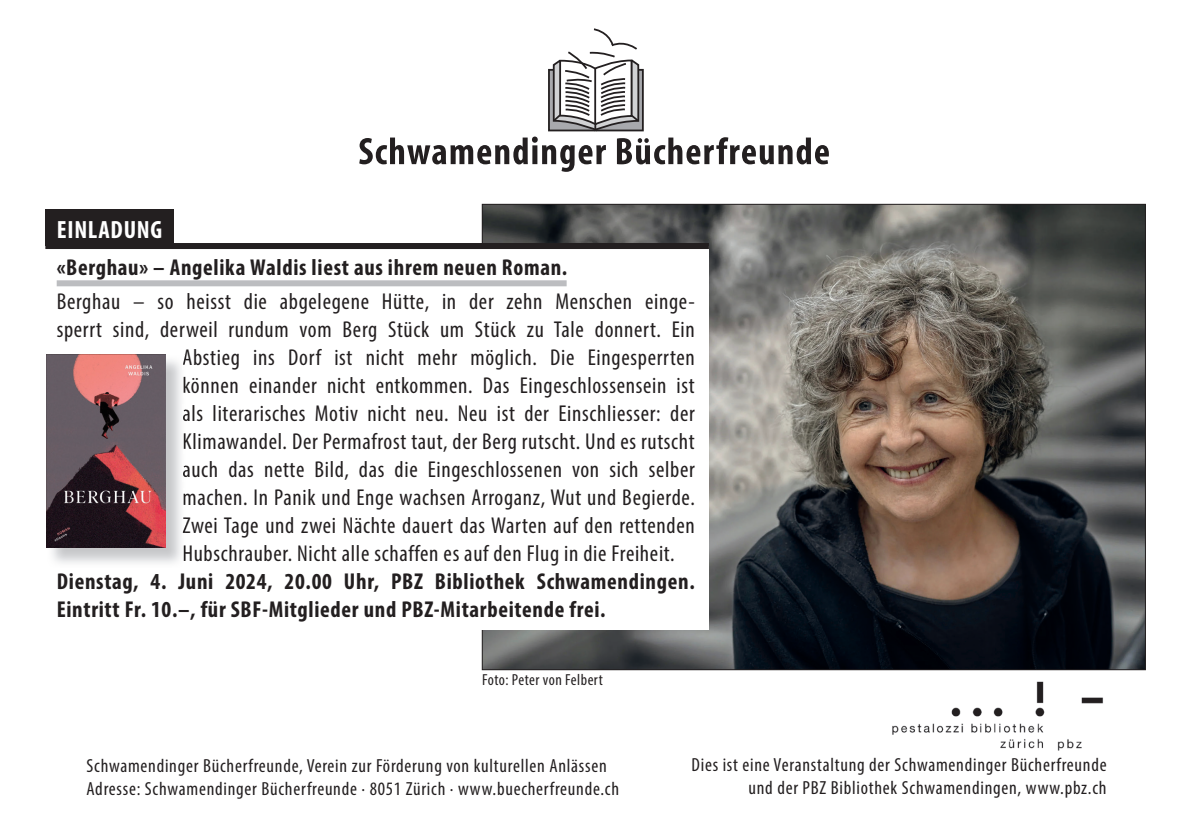
<style>
.page{position:relative;width:1191px;height:840px;background:#fff}
.page>*{position:absolute;margin:0;border:0;box-sizing:border-box;transform-origin:0 0}
.t1{font:700 condensed 25px "Myriad Pro";letter-spacing:.03em;color:#fff}
.t2{font:condensed 23px "Myriad Pro";letter-spacing:.03em;color:#231f20}
.t3{font:700 condensed 23px/28px "Myriad Pro";letter-spacing:.03em;color:#231f20}
.t4{font:condensed 19px/22.8px "Myriad Pro";letter-spacing:.04em;color:#231f20}
.t5{font:condensed 16px "Myriad Pro";letter-spacing:.03em;color:#231f20}
</style>
<div class="page">
<img style="left:484px;top:206px;width:659px;height:461px">
<img style="left:892px;top:681px;width:211px;height:68px">
<svg style="left:359px;top:137px;width:169px;height:27px"></svg>
<div style="left:532px;top:136px;width:6px;height:7px;background:#231f20;border-radius:50%"></div>
<div style="left:532px;top:145px;width:5px;height:19px;background:#231f20"></div>
<svg style="left:542px;top:28px;width:287px;height:144px"></svg>
<div style="left:45px;top:246px;width:664px;height:383px;background:#fff"></div>
<div style="left:57px;top:280px;width:509px;height:6px;background:#bcbdc0"></div>
<div style="left:45px;top:243px;width:664px;height:6px;background:#231f20"></div>
<div style="left:45px;top:209px;width:128px;height:37px;background:#231f20"></div>
<img style="left:47px;top:355px;width:137px;height:208px">
<img style="left:183px;top:355px;width:3px;height:14px">
<img style="left:184px;top:376px;width:2px;height:17px">
<img style="left:183px;top:404px;width:3px;height:17px">
<img style="left:184px;top:433px;width:2px;height:16px">
<img style="left:183px;top:460px;width:3px;height:21px">
<img style="left:183px;top:488px;width:3px;height:21px">
<img style="left:183px;top:516px;width:3px;height:21px">
<img style="left:184px;top:545px;width:2px;height:16px">
<img style="left:47px;top:355px;width:118px;height:192px">
<p class="t1" style="left:57px;top:214px;width:107px">EINLADUNG</p>
<p class="t3" style="left:57px;top:252px;width:512px">«Berghau» – Angelika Waldis liest aus ihrem neuen Roman.</p>
<p class="t2" style="left:57px;top:287px;width:639px">Berghau – so heisst die abgelegene Hütte, in der zehn Menschen einge-</p>
<p class="t2" style="left:57px;top:315px;width:639px">sperrt sind, derweil rundum vom Berg Stück um Stück zu Tale donnert. Ein</p>
<p class="t2" style="left:182px;top:343px;width:514px">Abstieg ins Dorf ist nicht mehr möglich. Die Eingesperrten</p>
<p class="t2" style="left:182px;top:371px;width:514px">können einander nicht entkommen. Das Eingeschlossensein ist</p>
<p class="t2" style="left:182px;top:399px;width:514px">als literarisches Motiv nicht neu. Neu ist der Einschliesser: der</p>
<p class="t2" style="left:182px;top:427px;width:514px">Klimawandel. Der Permafrost taut, der Berg rutscht. Und es rutscht</p>
<p class="t2" style="left:182px;top:455px;width:514px">auch das nette Bild, das die Eingeschlossenen von sich selber</p>
<p class="t2" style="left:182px;top:483px;width:514px">machen. In Panik und Enge wachsen Arroganz, Wut und Begierde.</p>
<p class="t2" style="left:182px;top:511px;width:514px">Zwei Tage und zwei Nächte dauert das Warten auf den rettenden</p>
<p class="t2" style="left:182px;top:539px;width:494px">Hubschrauber. Nicht alle schaffen es auf den Flug in die Freiheit.</p>
<p class="t3" style="left:57px;top:566px;width:639px">Dienstag, 4. Juni 2024, 20.00 Uhr, PBZ Bibliothek Schwamendingen.<br>Eintritt Fr. 10.–, für SBF-Mitglieder und PBZ-Mitarbeitende frei.</p>
<p class="t5" style="left:482px;top:670px;width:122px">Foto: Peter von Felbert</p>
<p class="t4" style="left:86px;top:753px;width:534px">Schwamendinger Bücherfreunde, Verein zur Förderung von kulturellen Anlässen<br>Adresse: Schwamendinger Bücherfreunde · 8051 Zürich · www.buecherfreunde.ch</p>
<p class="t4" style="left:691px;top:752px;width:417px;text-align:right">Dies ist eine Veranstaltung der Schwamendinger Bücherfreunde und der PBZ Bibliothek Schwamendingen, www.pbz.ch</p>
</div>
